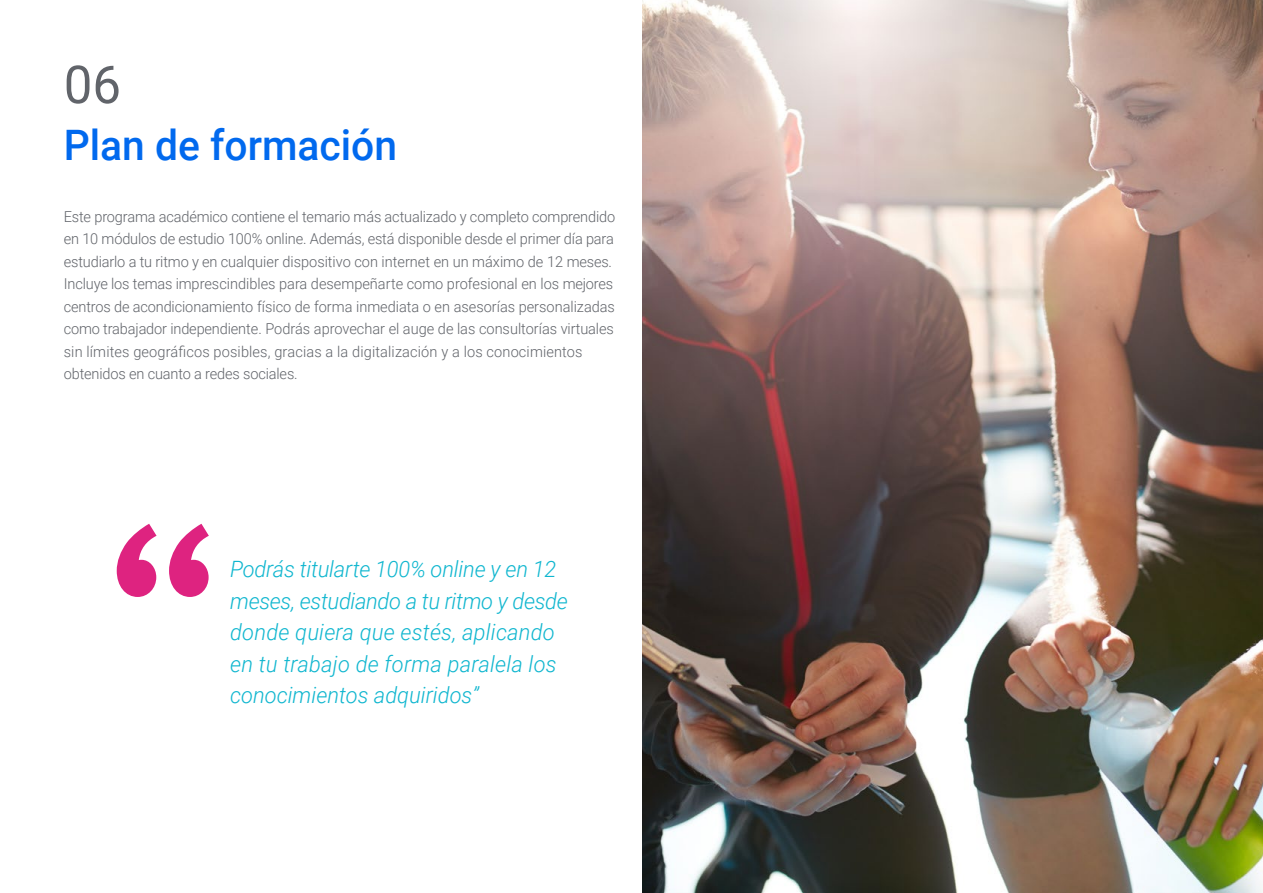
<style>
.page{position:relative;width:1263px;height:893px;background:#fff}
.page>*{position:absolute;margin:0;border:0;box-sizing:border-box;transform-origin:0 0}
.t1{font:52.5px "Roboto";color:#61646a}
.t2{font:500 42px "Roboto";color:#0169ee}
.t3{font:italic 300 22.5px/31.5px "Roboto";color:#0fb6cf}
.t4{font:300 15px/22.5px "Roboto";letter-spacing:-.01em;color:#61646a}
</style>
<div class="page">
<svg style="left:117px;top:524px;width:92px;height:73px"></svg>
<img style="left:642px;top:0;width:621px;height:893px">
<h1 class="t1" style="left:64px;top:48px;width:59px">06</h1>
<h2 class="t2" style="left:64px;top:115px;width:335px">Plan de formación</h2>
<p class="t4" style="left:64px;top:205px;width:553px">Este programa académico contiene el temario más actualizado y completo comprendido en 10 módulos de estudio 100% online. Además, está disponible desde el primer día para estudiarlo a tu ritmo y en cualquier dispositivo con internet en un máximo de 12 meses.<br>Incluye los temas imprescindibles para desempeñarte como profesional en los mejores centros de acondicionamiento físico de forma inmediata o en asesorías personalizadas como trabajador independiente. Podrás aprovechar el auge de las consultorías virtuales sin límites geográficos posibles, gracias a la digitalización y a los conocimientos obtenidos en cuanto a redes sociales.</p>
<h3 class="t3" style="left:230px;top:553px;width:339px">Podrás titularte 100% online y en 12 meses, estudiando a tu ritmo y desde donde quiera que estés, aplicando en tu trabajo de forma paralela los conocimientos adquiridos”</h3>
</div>
